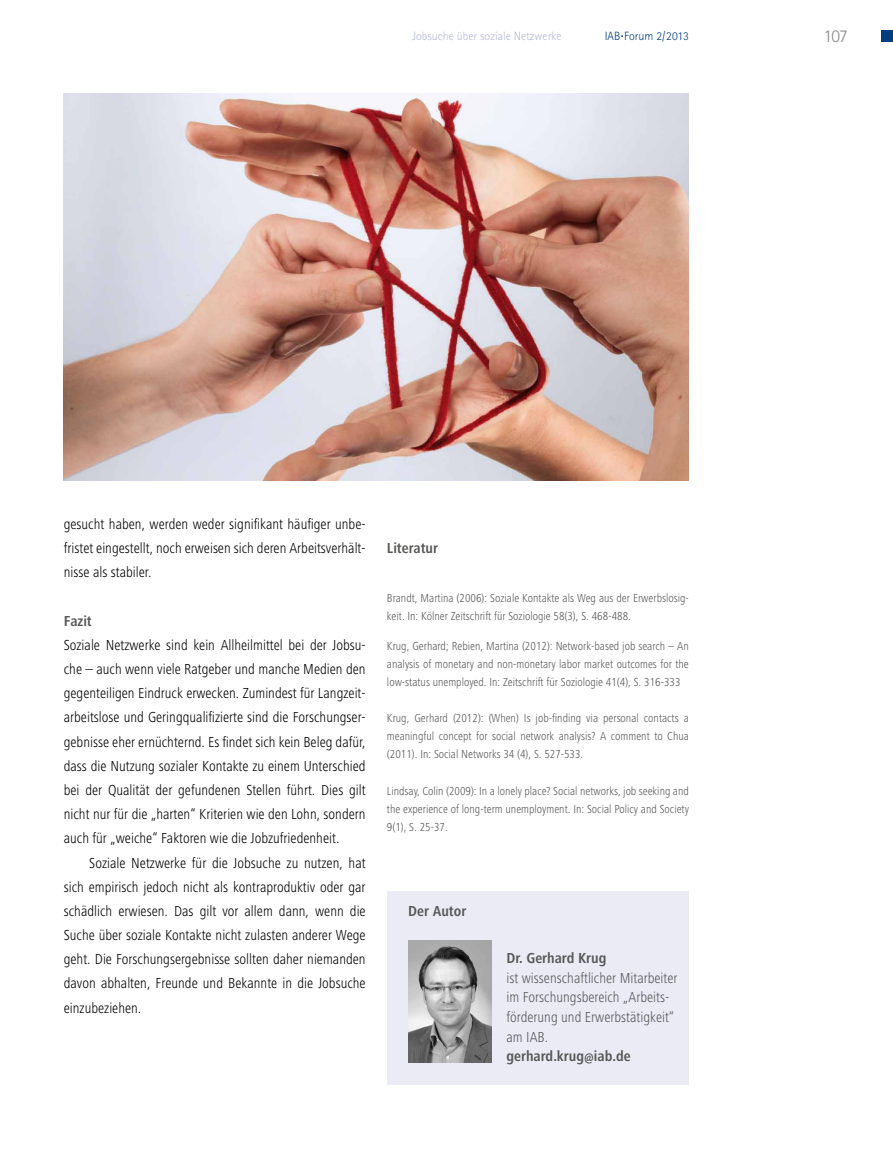
<style>
.page{position:relative;width:893px;height:1149px;background:#fff}
.page>*{position:absolute;margin:0;border:0;box-sizing:border-box;transform-origin:0 0}
.t1{font:300 18px "Rotis Sans Serif";color:#878787}
.t2{font:300 condensed 15px/24.2px "Frutiger Next LT";color:#000;text-align:justify}
.t3{font:300 condensed 15px/19.5px "Frutiger Next LT";color:#575756}
.t4{font:700 condensed 15px "Frutiger Next LT";color:#575756}
.t5{font:300 condensed 12px/18px "Frutiger Next LT";color:#575756;text-align:justify}
.t6{font:300 12px "Rotis Sans Serif";color:#b1b8d6}
.t7{font:300 12px "Rotis Sans Serif";color:#003d7c}
</style>
<div class="page">
<div style="left:387px;top:891px;width:302px;height:193px;background:#eaebf5"></div>
<img style="left:408px;top:940px;width:83px;height:121px">
<div style="left:881px;top:30px;width:12px;height:12px;background:#003d7c"></div>
<img style="left:64px;top:94px;width:625px;height:386px">
<p class="t6" style="left:412px;top:29px;width:151px">Jobsuche über soziale Netzwerke</p>
<p class="t7" style="left:605px;top:29px;width:86px">IAB<sup>.</sup>Forum 2/2013</p>
<p class="t1" style="left:823px;top:26px;width:26px">107</p>
<p class="t2" style="left:64px;top:512px;width:303px">gesucht haben, werden weder signifikant häufiger unbe&shy;fristet eingestellt, noch erweisen sich deren Arbeitsverhält&shy;nisse als stabiler.</p>
<p class="t4" style="left:64px;top:612px;width:30px">Fazit</p>
<p class="t2" style="left:64px;top:632px;width:303px">Soziale Netzwerke sind kein Allheilmittel bei der Jobsu&shy;che – auch wenn viele Ratgeber und manche Medien den gegenteiligen Eindruck erwecken. Zumindest für Langzeit&shy;arbeitslose und Geringqualifizierte sind die Forschungser&shy;gebnisse eher ernüchternd. Es findet sich kein Beleg dafür, dass die Nutzung sozialer Kontakte zu einem Unterschied bei der Qualität der gefundenen Stellen führt. Dies gilt nicht nur für die „harten“ Kriterien wie den Lohn, sondern auch für „weiche“ Faktoren wie die Jobzufriedenheit.</p>
<p class="t2" style="left:64px;top:850px;width:303px;text-indent:26px">Soziale Netzwerke für die Jobsuche zu nutzen, hat sich empirisch jedoch nicht als kontraproduktiv oder gar schädlich erwiesen. Das gilt vor allem dann, wenn die Suche über soziale Kontakte nicht zulasten anderer Wege geht. Die Forschungsergebnisse sollten daher niemanden davon abhalten, Freunde und Bekannte in die Jobsuche einzubeziehen.</p>
<p class="t4" style="left:387px;top:539px;width:53px">Literatur</p>
<p class="t5" style="left:387px;top:588px;width:303px">Brandt, Martina (2006): Soziale Kontakte als Weg aus der Erwerbslosig&shy;keit. In: Kölner Zeitschrift für Soziologie 58(3), S. 468-488.</p>
<p class="t5" style="left:387px;top:636px;width:303px">Krug, Gerhard; Rebien, Martina (2012): Network-based job search – An analysis of monetary and non-monetary labor market outcomes for the low-status unemployed. In: Zeitschrift für Soziologie 41(4), S. 316-333</p>
<p class="t5" style="left:387px;top:709px;width:303px">Krug, Gerhard (2012): (When) Is job-finding via personal contacts a meaningful concept for social network analysis? A comment to Chua (2011). In: Social Networks 34 (4), S. 527-533.</p>
<p class="t5" style="left:387px;top:781px;width:303px">Lindsay, Colin (2009): In a lonely place? Social networks, job seeking and the experience of long-term unemployment. In: Social Policy and Society 9(1), S. 25-37.</p>
<p class="t4" style="left:408px;top:902px;width:60px">Der Autor</p>
<p class="t4" style="left:507px;top:949px;width:101px">Dr. Gerhard Krug</p>
<p class="t3" style="left:507px;top:967px;width:173px">ist wissenschaftlicher Mitarbeiter im Forschungsbereich „Arbeits&shy;förderung und Erwerbstätigkeit“ am IAB.</p>
<p class="t4" style="left:507px;top:1047px;width:126px">gerhard.krug@iab.de</p>
</div>
